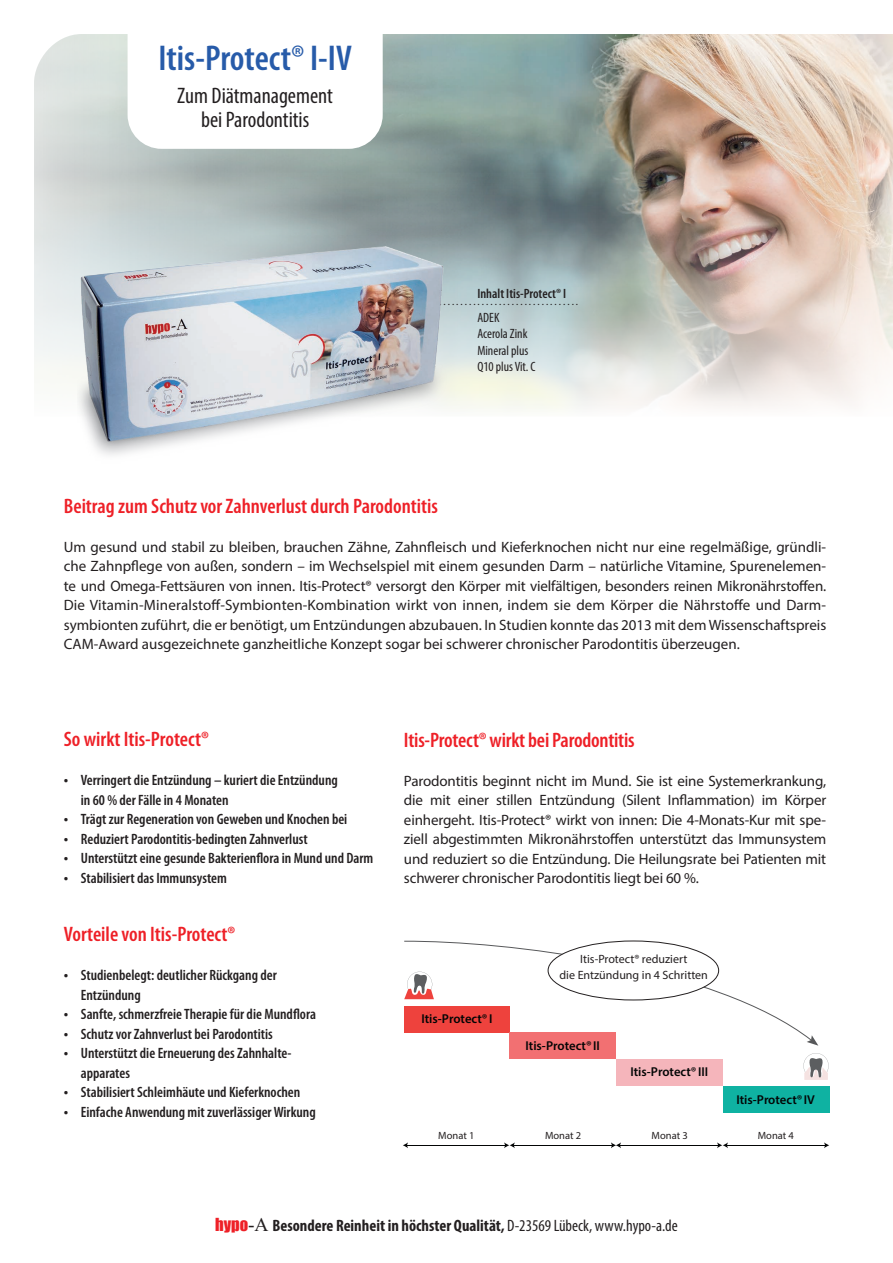
<style>
.page{position:relative;width:893px;height:1263px;background:#fff}
.page>*{position:absolute;margin:0;border:0;box-sizing:border-box;transform-origin:0 0}
.t1{font:600 condensed 36px "Myriad Pro";color:#275ba9}
.t2{font:condensed 22.5px/24px "Myriad Pro";color:#231f20;text-align:center}
.t3{font:600 condensed 21px "Myriad Pro";color:#ee2027}
.t4{font:700 condensed 16.5px "Myriad Pro";color:#231f20}
.t5{font:15px/19.5px "Myriad Pro";letter-spacing:-.01em;color:#231f20;text-align:justify}
.t6{font:600 condensed 15px/19.5px "Myriad Pro";color:#231f20}
.t7{font:condensed 13.5px/16.5px "Myriad Pro";color:#231f20}
.t8{font:600 condensed 13.5px "Myriad Pro";color:#231f20}
.t9{font:600 12.9px "Myriad Pro";color:#030505}
.t10{font:12px/16.4px "Myriad Pro";color:#231f20;text-align:center}
.t11{font:10.5px "Myriad Pro";color:#231f20}
.s1{font-weight:400}
.s2{font-size:16.5px}
.s3{font-family:"Impact";font-weight:400;font-stretch:normal;color:#ee2027}
.s4{font-family:"Times New Roman";font-weight:400;font-stretch:normal;font-size:19.5px}
</style>
<div class="page">
<img style="left:597px;top:34px;width:225px;height:139px">
<svg style="left:597px;top:173px;width:225px;height:235px;background:#c8bcb4"></svg>
<svg style="left:34px;top:34px;width:563px;height:377px;background:#aab9b8"></svg>
<svg style="left:822px;top:34px;width:71px;height:371px;background:#ebdccf"></svg>
<div style="left:128px;top:0;width:255px;height:149px;background:#fff;border-radius:34px"></div>
<img style="left:77px;top:233px;width:369px;height:222px">
<div style="left:510px;top:1032px;width:106px;height:27px;background:#f27072"></div>
<div style="left:616px;top:1059px;width:107px;height:27px;background:#f5b5bb"></div>
<div style="left:723px;top:1086px;width:106px;height:27px;background:#0fb2a2"></div>
<hr style="left:406px;top:1145px;width:100px;height:1px;background:#030505">
<svg style="left:403px;top:1142px;width:5px;height:6px"></svg>
<hr style="left:513px;top:1145px;width:99px;height:1px;background:#030505">
<svg style="left:504px;top:1142px;width:11px;height:6px"></svg>
<hr style="left:619px;top:1145px;width:100px;height:1px;background:#030505">
<svg style="left:611px;top:1142px;width:10px;height:6px"></svg>
<hr style="left:726px;top:1145px;width:100px;height:1px;background:#030505">
<svg style="left:717px;top:1142px;width:11px;height:6px"></svg>
<svg style="left:824px;top:1142px;width:5px;height:6px"></svg>
<svg style="left:803px;top:1053px;width:25px;height:27px"></svg>
<svg style="left:404px;top:940px;width:414px;height:106px"></svg>
<div style="left:548px;top:941px;width:171px;height:59px;background:#fff;border-radius:50%"></div>
<div style="left:548px;top:941px;width:171px;height:59px;border:1px solid #231f20;border-radius:50%"></div>
<h1 class="t1" style="left:158px;top:35px;width:195px">Itis-Protect<span class="s1">®</span> I-IV</h1>
<h2 class="t2" style="left:177px;top:83px;width:157px">Zum Diätmanagement bei Parodontitis</h2>
<p class="t8" style="left:477px;top:285px;width:90px">Inhalt Itis-Protect® I</p>
<p class="t11" style="left:422px;top:295px;width:158px">.....................................</p>
<p class="t7" style="left:477px;top:309px;width:60px">ADEK<br>Acerola Zink<br>Mineral plus<br>Q10 plus Vit. C</p>
<h3 class="t3" style="left:64px;top:493px;width:376px">Beitrag zum Schutz vor Zahnverlust durch Parodontitis</h3>
<p class="t5" style="left:64px;top:537px;width:764px">Um gesund und stabil zu bleiben, brauchen Zähne, Zahnfleisch und Kieferknochen nicht nur eine regelmäßige, gründli&shy;che Zahnpflege von außen, sondern – im Wechselspiel mit einem gesunden Darm – natürliche Vitamine, Spurenelemen&shy;te und Omega-Fettsäuren von innen. Itis-Protect® versorgt den Körper mit vielfältigen, besonders reinen Mikronährstoffen.<br>Die Vitamin-Mineralstoff-Symbionten-Kombination wirkt von innen, indem sie dem Körper die Nährstoffe und Darm&shy;symbionten zuführt, die er benötigt, um Entzündungen abzubauen. In Studien konnte das 2013 mit dem Wissenschaftspreis CAM-Award ausgezeichnete ganzheitliche Konzept sogar bei schwerer chronischer Parodontitis überzeugen.</p>
<h3 class="t3" style="left:64px;top:726px;width:147px">So wirkt Itis-Protect®</h3>
<p class="t6" style="left:81px;top:770px;width:259px;text-indent:-17px"><span class="s2">•</span> Verringert die Entzündung – kuriert die Entzündung in 60 % der Fälle in 4 Monaten</p>
<p class="t6" style="left:64px;top:809px;width:285px"><span class="s2">•</span> Trägt zur Regeneration von Geweben und Knochen bei</p>
<p class="t6" style="left:64px;top:829px;width:245px"><span class="s2">•</span> Reduziert Parodontitis-bedingten Zahnverlust</p>
<p class="t6" style="left:64px;top:848px;width:311px"><span class="s2">•</span> Unterstützt eine gesunde Bakterienflora in Mund und Darm</p>
<p class="t6" style="left:64px;top:868px;width:165px"><span class="s2">•</span> Stabilisiert das Immunsystem</p>
<h3 class="t3" style="left:64px;top:921px;width:173px">Vorteile von Itis-Protect®</h3>
<p class="t6" style="left:81px;top:965px;width:197px;text-indent:-17px"><span class="s2">•</span> Studienbelegt: deutlicher Rückgang der<br>Entzündung</p>
<p class="t6" style="left:64px;top:1004px;width:254px"><span class="s2">•</span> Sanfte, schmerzfreie Therapie für die Mundflora</p>
<p class="t6" style="left:64px;top:1024px;width:211px"><span class="s2">•</span> Schutz vor Zahnverlust bei Parodontitis</p>
<p class="t6" style="left:81px;top:1043px;width:212px;text-indent:-17px"><span class="s2">•</span> Unterstützt die Erneuerung des Zahnhalte&shy;apparates</p>
<p class="t6" style="left:64px;top:1082px;width:238px"><span class="s2">•</span> Stabilisiert Schleimhäute und Kieferknochen</p>
<p class="t6" style="left:64px;top:1102px;width:253px"><span class="s2">•</span> Einfache Anwendung mit zuverlässiger Wirkung</p>
<h3 class="t3" style="left:404px;top:727px;width:232px">Itis-Protect® wirkt bei Parodontitis</h3>
<p class="t5" style="left:404px;top:771px;width:424px">Parodontitis beginnt nicht im Mund. Sie ist eine Systemerkrankung, die mit einer stillen Entzündung (Silent Inflammation) im Körper einhergeht. Itis-Protect® wirkt von innen: Die 4-Monats-Kur mit spe&shy;ziell abgestimmten Mikronährstoffen unterstützt das Immunsystem und reduziert so die Entzündung. Die Heilungsrate bei Patienten mit schwerer chronischer Parodontitis liegt bei 60 %.</p>
<p class="t9" style="left:421px;top:1011px;width:72px">Itis-Protect® I</p>
<p class="t10" style="left:559px;top:950px;width:150px">Itis-Protect® reduziert<br>die Entzündung in 4 Schritten</p>
<p class="t9" style="left:525px;top:1037px;width:76px">Itis-Protect® II</p>
<p class="t9" style="left:630px;top:1064px;width:79px">Itis-Protect® III</p>
<p class="t9" style="left:736px;top:1091px;width:80px">Itis-Protect® IV</p>
<p class="t11" style="left:438px;top:1129px;width:38px">Monat 1</p>
<p class="t11" style="left:545px;top:1129px;width:38px">Monat 2</p>
<p class="t11" style="left:652px;top:1129px;width:38px">Monat 3</p>
<p class="t11" style="left:758px;top:1129px;width:38px">Monat 4</p>
<p class="t4" style="left:215px;top:1215px;width:464px"><span class="s3">hypo</span><span class="s4">-A</span> Besondere Reinheit in höchster Qualität, <span class="s1">D-23569 Lübeck, www.hypo-a.de</span></p>
</div>
